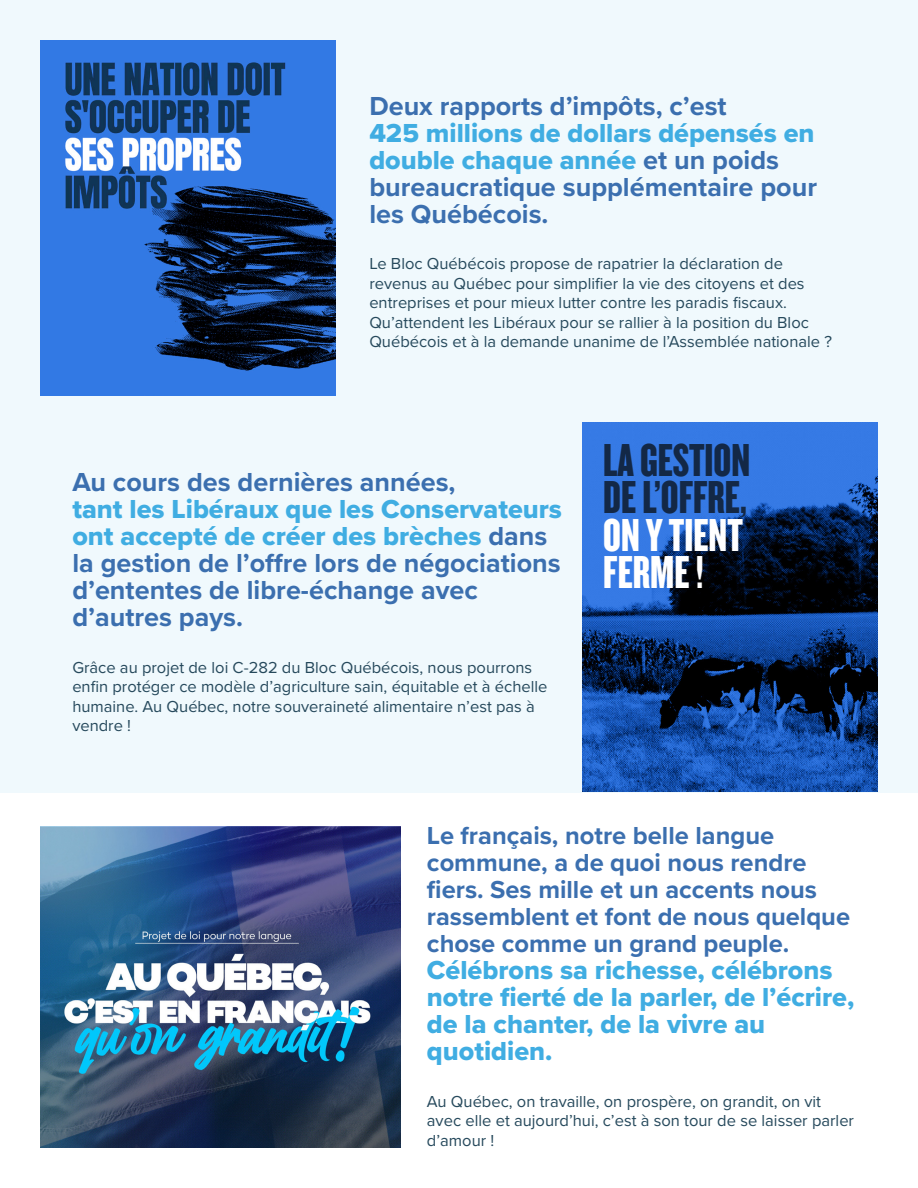
<style>
.page{position:relative;width:918px;height:1188px;background:#fff}
.page>*{position:absolute;margin:0;border:0;box-sizing:border-box;transform-origin:0 0}
.t1{font:48px "Knockout HTF68 Full Featherwt";color:#132846}
.t2{font:48px "Knockout HTF68 Full Featherwt";color:#fff}
.Textes{font:700 27px/27px "Proxima Nova";color:#3b6faf}
.Textes-2{font:27px/27px "Proxima Nova Extrabld";color:#40ade2}
.Textes-3{font:700 25.5px/27px "Proxima Nova";color:#3b6faf}
.Textes-4{font:16.5px/19.5px "Proxima Nova";color:#26495c}
.s1{font-family:"Proxima Nova Extrabld";font-weight:400;color:#40ade2}
</style>
<div class="page">
<div style="left:0;top:0;width:918px;height:793px;background:#f0f9fd"></div>
<img style="left:41px;top:40px;width:295px;height:355px">
<img style="left:582px;top:423px;width:295px;height:369px">
<img style="left:41px;top:827px;width:360px;height:321px">
<p class="Textes" style="left:369px;top:92px;width:449px">Deux rapports d’impôts, c’est<br><span class="s1">425 millions de dollars dépensés en double chaque année</span> et un poids bureaucratique supplémentaire pour les Québécois.</p>
<p class="Textes-4" style="left:369px;top:253px;width:464px">Le Bloc Québécois propose de rapatrier la déclaration de revenus au Québec pour simplifier la vie des citoyens et des entreprises et pour mieux lutter contre les paradis fiscaux.<br>Qu’attendent les Libéraux pour se rallier à la position du Bloc Québécois et à la demande unanime de l’Assemblée nationale ?</p>
<p class="Textes" style="left:72px;top:468px;width:491px">Au cours des dernières années,<br><span class="s1">tant les Libéraux que les Conservateurs ont accepté de créer des brèches</span> dans la gestion de l’offre lors de négociations d’ententes de libre-échange avec d’autres pays.</p>
<p class="Textes-4" style="left:72px;top:657px;width:477px">Grâce au projet de loi C-282 du Bloc Québécois, nous pourrons enfin protéger ce modèle d’agriculture sain, équitable et à échelle humaine. Au Québec, notre souveraineté alimentaire n’est pas à vendre !</p>
<p class="t1" style="left:603px;top:435px;width:148px">LA GESTION</p>
<p class="t1" style="left:603px;top:473px;width:145px">DE L’OFFRE,</p>
<p class="t2" style="left:603px;top:510px;width:141px">ON Y TIENT</p>
<p class="t2" style="left:603px;top:548px;width:102px">FERME !</p>
<p class="Textes-3" style="left:427px;top:822px;width:425px">Le français, notre belle langue commune, a de quoi nous rendre fiers. Ses mille et un accents nous rassemblent et font de nous quelque chose comme un grand peuple.</p>
<p class="Textes-2" style="left:427px;top:956px;width:429px">Célébrons sa richesse, célébrons notre fierté de la parler, de l’écrire, de la chanter, de la vivre au quotidien.</p>
<p class="Textes-4" style="left:427px;top:1091px;width:429px">Au Québec, on travaille, on prospère, on grandit, on vit avec elle et aujourd’hui, c’est à son tour de se laisser parler d’amour !</p>
</div>
